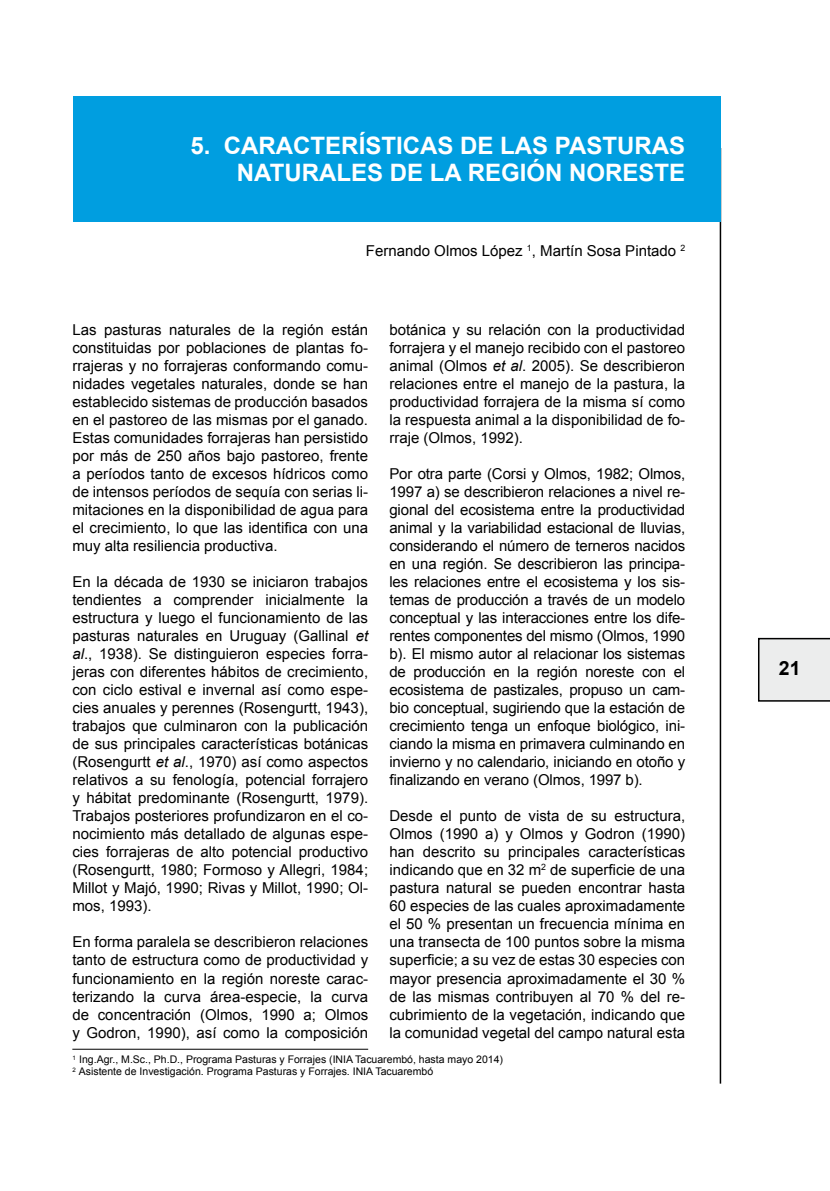
<style>
.page{position:relative;width:830px;height:1191px;background:#fff}
.page>*{position:absolute;margin:0;border:0;box-sizing:border-box;transform-origin:0 0}
.t1{font:700 24px/27.6px "Arial";color:#fff;text-align:right}
.t2{font:700 19.5px "Arial";color:#000}
.t3{font:15px/18px "Arial";color:#000;text-align:justify}
.t4{font:10.5px/12px "Arial";color:#000}
.s1{font-style:italic}
</style>
<div class="page">
<svg style="left:758px;top:638px;width:71px;height:63px;background:#dedfdf"></svg>
<hr style="left:719px;top:97px;width:1px;height:986px;background:#000">
<div style="left:74px;top:96px;width:646px;height:126px;background:#009ee0"></div>
<hr style="left:72px;top:1048px;width:296px;height:1px;background:#000">
<h1 class="t1" style="left:190px;top:132px;width:496px">5. CARACTERÍSTICAS DE LAS PASTURAS<br>NATURALES DE LA REGIÓN NORESTE</h1>
<p class="t3" style="left:366px;top:242px;width:321px">Fernando Olmos López <sup>1</sup>, Martín Sosa Pintado <sup>2</sup></p>
<p class="t3" style="left:389px;top:321px;width:297px">botánica y su relación con la productividad forrajera y el manejo recibido con el pastoreo animal (Olmos <span class="s1">et al</span>. 2005). Se describieron relaciones entre el manejo de la pastura, la productividad forrajera de la misma sí como la respuesta animal a la disponibilidad de fo&shy;rraje (Olmos, 1992).</p>
<p class="t3" style="left:389px;top:465px;width:297px">Por otra parte (Corsi y Olmos, 1982; Olmos, 1997 a) se describieron relaciones a nivel re&shy;gional del ecosistema entre la productividad animal y la variabilidad estacional de lluvias, considerando el número de terneros nacidos en una región. Se describieron las principa&shy;les relaciones entre el ecosistema y los sis&shy;temas de producción a través de un modelo conceptual y las interacciones entre los dife&shy;rentes componentes del mismo (Olmos, 1990 b). El mismo autor al relacionar los sistemas de producción en la región noreste con el ecosistema de pastizales, propuso un cam&shy;bio conceptual, sugiriendo que la estación de crecimiento tenga un enfoque biológico, ini&shy;ciando la misma en primavera culminando en invierno y no calendario, iniciando en otoño y finalizando en verano (Olmos, 1997 b).</p>
<p class="t3" style="left:389px;top:807px;width:297px">Desde el punto de vista de su estructura, Olmos (1990 a) y Olmos y Godron (1990) han descrito su principales características indicando que en 32 m<sup>2</sup> de superficie de una pastura natural se pueden encontrar hasta 60 especies de las cuales aproximadamente el 50 % presentan un frecuencia mínima en una transecta de 100 puntos sobre la misma superficie; a su vez de estas 30 especies con mayor presencia aproximadamente el 30 % de las mismas contribuyen al 70 % del re&shy;cubrimiento de la vegetación, indicando que la comunidad vegetal del campo natural esta</p>
<p class="t4" style="left:72px;top:1053px;width:432px"><sup>1</sup> Ing.Agr., M.Sc., Ph.D., Programa Pasturas y Forrajes (INIA Tacuarembó, hasta mayo 2014)<br><sup>2</sup> Asistente de Investigación. Programa Pasturas y Forrajes. INIA Tacuarembó</p>
<p class="t3" style="left:72px;top:321px;width:297px">Las pasturas naturales de la región están constituidas por poblaciones de plantas fo&shy;rrajeras y no forrajeras conformando comu&shy;nidades vegetales naturales, donde se han establecido sistemas de producción basados en el pastoreo de las mismas por el ganado.<br>Estas comunidades forrajeras han persistido por más de 250 años bajo pastoreo, frente a períodos tanto de excesos hídricos como de intensos períodos de sequía con serias li&shy;mitaciones en la disponibilidad de agua para el crecimiento, lo que las identifica con una muy alta resiliencia productiva.</p>
<p class="t3" style="left:72px;top:573px;width:297px">En la década de 1930 se iniciaron trabajos tendientes a comprender inicialmente la estructura y luego el funcionamiento de las pasturas naturales en Uruguay (Gallinal <span class="s1">et al</span>., 1938). Se distinguieron especies forra&shy;jeras con diferentes hábitos de crecimiento, con ciclo estival e invernal así como espe&shy;cies anuales y perennes (Rosengurtt, 1943), trabajos que culminaron con la publicación de sus principales características botánicas (Rosengurtt <span class="s1">et al</span>., 1970) así como aspectos relativos a su fenología, potencial forrajero y hábitat predominante (Rosengurtt, 1979).<br>Trabajos posteriores profundizaron en el co&shy;nocimiento más detallado de algunas espe&shy;cies forrajeras de alto potencial productivo (Rosengurtt, 1980; Formoso y Allegri, 1984; Millot y Majó, 1990; Rivas y Millot, 1990; Ol&shy;mos, 1993).</p>
<p class="t3" style="left:72px;top:933px;width:297px">En forma paralela se describieron relaciones tanto de estructura como de productividad y funcionamiento en la región noreste carac&shy;terizando la curva área-especie, la curva de concentración (Olmos, 1990 a; Olmos y Godron, 1990), así como la composición</p>
<h2 class="t2" style="left:778px;top:654px;width:23px">21</h2>
</div>
